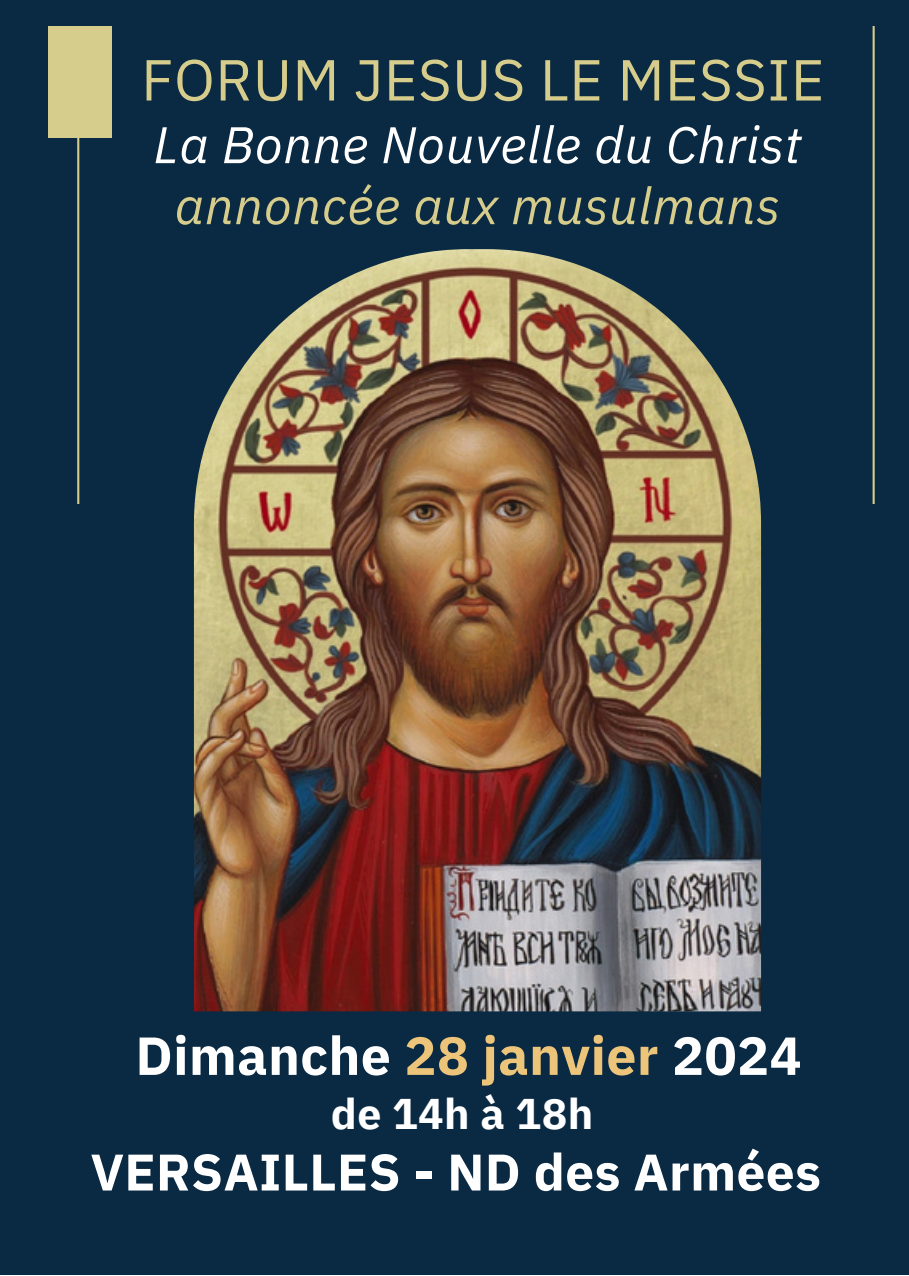
<style>
.page{position:relative;width:909px;height:1276px;background:#fff}
.page>*{position:absolute;margin:0;border:0;box-sizing:border-box;transform-origin:0 0}
.t1{font:57.9px "IBM Plex Sans";letter-spacing:.01em;color:#d6cd8c}
.t2{font:700 53.4px "IBM Plex Sans";letter-spacing:.01em;color:#fff}
.t3{font:italic 51.3px/60.9px "IBM Plex Sans";letter-spacing:.01em;color:#fff;text-align:center}
.t4{font:700 51.3px "IBM Plex Sans";letter-spacing:.01em;color:#fff}
.t5{font:700 42.9px "IBM Plex Sans";letter-spacing:.01em;color:#fff}
.s1{color:#d6cd8c}
.s2{color:#ecc57b}
</style>
<div class="page">
<div style="left:0;top:0;width:908px;height:1274px;background:#0a2942"></div>
<svg style="left:77px;top:137px;width:35px;height:366px"></svg>
<svg style="left:872px;top:27px;width:3px;height:476px"></svg>
<div style="left:48px;top:27px;width:64px;height:110px;background:#d6cd8c"></div>
<img style="left:194px;top:249px;width:567px;height:762px">
<p class="t1" style="left:141px;top:41px;width:685px">FORUM JESUS LE MESSIE</p>
<p class="t3" style="left:154px;top:113px;width:649px">La Bonne Nouvelle du Christ <span class="s1">annoncée aux musulmans</span></p>
<p class="t2" style="left:135px;top:1020px;width:668px">Dimanche <span class="s2">28 janvier</span> 2024</p>
<p class="t5" style="left:331px;top:1085px;width:264px">de 14h à 18h</p>
<p class="t4" style="left:91px;top:1138px;width:732px">VERSAILLES - ND des Armées</p>
</div>
